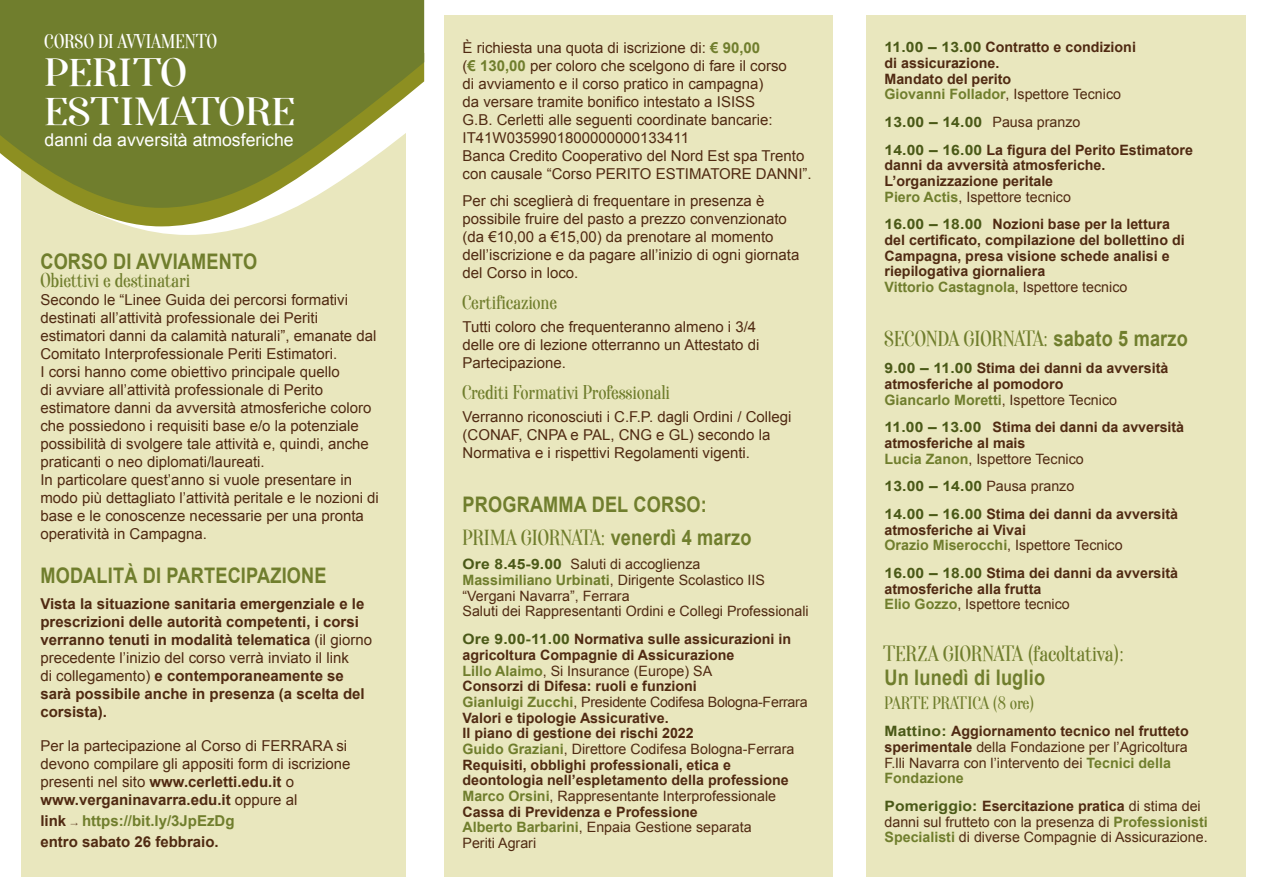
<style>
.page{position:relative;width:1263px;height:893px;background:#fff}
.page>*{position:absolute;margin:0;border:0;box-sizing:border-box;transform-origin:0 0}
.t1{font:38.55px/38.5px "Afterglow";letter-spacing:.025em;color:#fff}
.t2{font:21.45px "Afterglow";letter-spacing:.03em;color:#707e2d;scale:.77 1}
.t3{font:700 21.45px "Arial";letter-spacing:.01em;color:#707e2d;scale:.85 1}
.t4{font:19.5px "Afterglow";letter-spacing:.03em;color:#707e2d;scale:.77 1}
.t5{font:19.5px "Afterglow";letter-spacing:.03em;color:#fff;scale:.77 1}
.t6{font:17.7px "Arial";color:#fff}
.t7{font:17.55px "Afterglow";letter-spacing:.03em;color:#707e2d;scale:.77 1}
.t8{font:15px/18px "Arial";color:#502a12}
.t9{font:700 15px/18px "Arial";color:#502a12}
.t10{font:700 14.25px/15.6px "Arial";color:#502a12}
.t11{font:14.25px/15.8px "Arial";color:#502a12}
.s1{font-weight:400}
.s2{font-weight:700}
.s3{font-size:7.5px}
.s4{color:#707e2d}
.s5{font-weight:700;color:#707e2d}
.s6{font-family:"Arial";font-weight:700}
.s7{font-weight:700;color:#4a5917}
.s8{color:#4a5917}
</style>
<div class="page">
<div style="left:21px;top:15px;width:384px;height:862px;background:#e9e7be"></div>
<svg style="left:130px;top:7px;width:295px;height:228px"></svg>
<svg style="left:85px;top:208px;width:339px;height:18px"></svg>
<div style="left:866px;top:15px;width:380px;height:862px;background:#e9e7be"></div>
<div style="left:444px;top:15px;width:388px;height:862px;background:#e9e7be"></div>
<svg style="left:0;top:0;width:424px;height:208px;background:#859046"></svg>
<h3 class="t5" style="left:45px;top:30px;width:225px">CORSO DI AVVIAMENTO</h3>
<h1 class="t1" style="left:45px;top:54px;width:251px">PERITO<br>ESTIMATORE</h1>
<p class="t6" style="left:45px;top:128px;width:251px">danni da avversità atmosferiche</p>
<h2 class="t3" style="left:40px;top:247px;width:256px">CORSO DI AVVIAMENTO</h2>
<h3 class="t4" style="left:40px;top:269px;width:196px">Obiettivi e destinatari</h3>
<p class="t8" style="left:40px;top:291px;width:340px">Secondo le “Linee Guida dei percorsi formativi destinati all’attività professionale dei Periti estimatori danni da calamità naturali”, emanate dal Comitato Interprofessionale Periti Estimatori.<br>I corsi hanno come obiettivo principale quello<br>di avviare all’attività professionale di Perito estimatore danni da avversità atmosferiche coloro che possiedono i requisiti base e/o la potenziale possibilità di svolgere tale attività e, quindi, anche praticanti o neo diplomati/laureati.<br>In particolare quest’anno si vuole presentare in modo più dettagliato l’attività peritale e le nozioni di base e le conoscenze necessarie per una pronta operatività in Campagna.</p>
<h2 class="t3" style="left:40px;top:561px;width:338px">MODALITÀ DI PARTECIPAZIONE</h2>
<p class="t9" style="left:40px;top:595px;width:333px">Vista la situazione sanitaria emergenziale e le prescrizioni delle autorità competenti, i corsi verranno tenuti in modalità telematica <span class="s1">(il giorno precedente l’inizio del corso verrà inviato il link<br>di collegamento)</span> e contemporaneamente se sarà possibile anche in presenza (a scelta del corsista).</p>
<p class="t8" style="left:40px;top:737px;width:312px">Per la partecipazione al Corso di FERRARA si devono compilare gli appositi form di iscrizione presenti nel sito <span class="s2">www.cerletti.edu.it</span> o <span class="s2">www.verganinavarra.edu.it</span> oppure al</p>
<p class="t9" style="left:40px;top:811px;width:196px;line-height:21px">link <span class="s3">→</span> <span class="s4">https://bit.ly/3JpEzDg </span>entro sabato 26 febbraio.</p>
<p class="t8" style="left:462px;top:39px;width:351px">È richiesta una quota di iscrizione di: <span class="s5">€ 90,00<br></span>(<span class="s5">€ 130,00</span> per coloro che scelgono di fare il corso<br>di avviamento e il corso pratico in campagna)<br>da versare tramite bonifico intestato a ISISS<br>G.B. Cerletti alle seguenti coordinate bancarie:<br>IT41W0359901800000000133411<br>Banca Credito Cooperativo del Nord Est spa Trento con causale “Corso PERITO ESTIMATORE DANNI”.</p>
<p class="t8" style="left:462px;top:192px;width:338px">Per chi sceglierà di frequentare in presenza è possibile fruire del pasto a prezzo convenzionato (da €10,00 a €15,00) da prenotare al momento dell’iscrizione e da pagare all’inizio di ogni giornata del Corso in loco.</p>
<h3 class="t4" style="left:462px;top:291px;width:124px">Certificazione</h3>
<p class="t8" style="left:462px;top:318px;width:298px">Tutti coloro che frequenteranno almeno i 3/4 delle ore di lezione otterranno un Attestato di<br>Partecipazione.</p>
<h3 class="t4" style="left:462px;top:381px;width:270px">Crediti Formativi Professionali</h3>
<p class="t8" style="left:462px;top:408px;width:331px">Verranno riconosciuti i C.F.P. dagli Ordini / Collegi (CONAF, CNPA e PAL, CNG e GL) secondo la<br>Normativa e i rispettivi Regolamenti vigenti.</p>
<h2 class="t3" style="left:462px;top:490px;width:289px">PROGRAMMA DEL CORSO:</h2>
<h2 class="t2" style="left:462px;top:525px;width:377px">PRIMA GIORNATA: <span class="s6">venerdì 4 marzo</span></h2>
<p class="t11" style="left:462px;top:557px;width:348px"><span class="s7">Ore 8.45-9.00</span> Saluti di accoglienza<br><span class="s5">Massimiliano Urbinati</span>, Dirigente Scolastico IIS “Vergani Navarra”, Ferrara<br>Saluti dei Rappresentanti Ordini e Collegi Professionali</p>
<p class="t10" style="left:462px;top:632px;width:347px"><span class="s8">Ore 9.00-11.00</span> Normativa sulle assicurazioni in agricoltura Compagnie di Assicurazione<br><span class="s4">Lillo Alaimo</span><span class="s1">, Si Insurance (Europe) SA<br></span>Consorzi di Difesa: ruoli e funzioni<br><span class="s4">Gianluigi Zucchi</span><span class="s1">, Presidente Codifesa Bologna-Ferrara </span>Valori e tipologie Assicurative.<br>Il piano di gestione dei rischi 2022<br><span class="s4">Guido Graziani</span><span class="s1">, Direttore Codifesa Bologna-Ferrara </span>Requisiti, obblighi professionali, etica e deontologia nell’espletamento della professione <span class="s4">Marco Orsini</span><span class="s1">, Rappresentante Interprofessionale </span>Cassa di Previdenza e Professione<br><span class="s4">Alberto Barbarini</span><span class="s1">, Enpaia Gestione separata<br>Periti Agrari</span></p>
<p class="t10" style="left:884px;top:40px;width:253px"><span class="s8">11.00 – 13.00</span> Contratto e condizioni di assicurazione.<br>Mandato del perito<br><span class="s4">Giovanni Follador</span><span class="s1">, Ispettore Tecnico</span></p>
<p class="t10" style="left:884px;top:108px;width:310px;line-height:27.8px"><span class="s8">13.00 – 14.00</span> <span class="s1">Pausa pranzo<br></span><span class="s8">14.00 – 16.00</span> La figura del Perito Estimatore</p>
<p class="t10" style="left:884px;top:158px;width:222px">danni da avversità atmosferiche.<br>L’organizzazione peritale<br><span class="s4">Piero Actis</span><span class="s1">, Ispettore tecnico</span></p>
<p class="t10" style="left:884px;top:217px;width:302px"><span class="s8">16.00 – 18.00</span> Nozioni base per la lettura del certificato, compilazione del bollettino di Campagna, presa visione schede analisi e riepilogativa giornaliera<br><span class="s4">Vittorio Castagnola</span><span class="s1">, Ispettore tecnico</span></p>
<h2 class="t2" style="left:884px;top:326px;width:395px">SECONDA GIORNATA: <span class="s6">sabato 5 marzo</span></h2>
<p class="t10" style="left:884px;top:361px;width:285px"><span class="s8">9.00 – 11.00</span> Stima dei danni da avversità atmosferiche al pomodoro<br><span class="s4">Giancarlo Moretti</span><span class="s1">, Ispettore Tecnico</span></p>
<p class="t10" style="left:884px;top:420px;width:301px"><span class="s8">11.00 – 13.00</span> Stima dei danni da avversità atmosferiche al mais<br><span class="s4">Lucia Zanon</span><span class="s1">, Ispettore Tecnico</span></p>
<p class="t10" style="left:884px;top:473px;width:295px;line-height:27.6px"><span class="s8">13.00 – 14.00</span> <span class="s1">Pausa pranzo<br></span><span class="s8">14.00 – 16.00</span> Stima dei danni da avversità</p>
<p class="t10" style="left:884px;top:522px;width:240px">atmosferiche ai Vivai<br><span class="s4">Orazio Miserocchi</span><span class="s1">, Ispettore Tecnico</span></p>
<p class="t10" style="left:884px;top:566px;width:295px"><span class="s8">16.00 – 18.00</span> Stima dei danni da avversità atmosferiche alla frutta<br><span class="s4">Elio Gozzo</span><span class="s1">, Ispettore tecnico</span></p>
<h2 class="t2" style="left:884px;top:641px;width:312px">TERZA GIORNATA (facoltativa):</h2>
<h2 class="t3" style="left:884px;top:663px;width:190px">Un lunedì di luglio</h2>
<p class="t7" style="left:884px;top:692px;width:196px">PARTE PRATICA (8 ore)</p>
<p class="t11" style="left:884px;top:724px;width:306px"><span class="s7">Mattino:</span> <span class="s2">Aggiornamento tecnico nel frutteto sperimentale</span> della Fondazione per l’Agricoltura F.lli Navarra con l’intervento dei <span class="s5">Tecnici della Fondazione</span></p>
<p class="t11" style="left:884px;top:798px;width:325px"><span class="s7">Pomeriggio:</span> <span class="s2">Esercitazione pratica</span> di stima dei danni sul frutteto con la presenza di <span class="s5">Professionisti<br>Specialisti</span> di diverse Compagnie di Assicurazione.</p>
</div>
